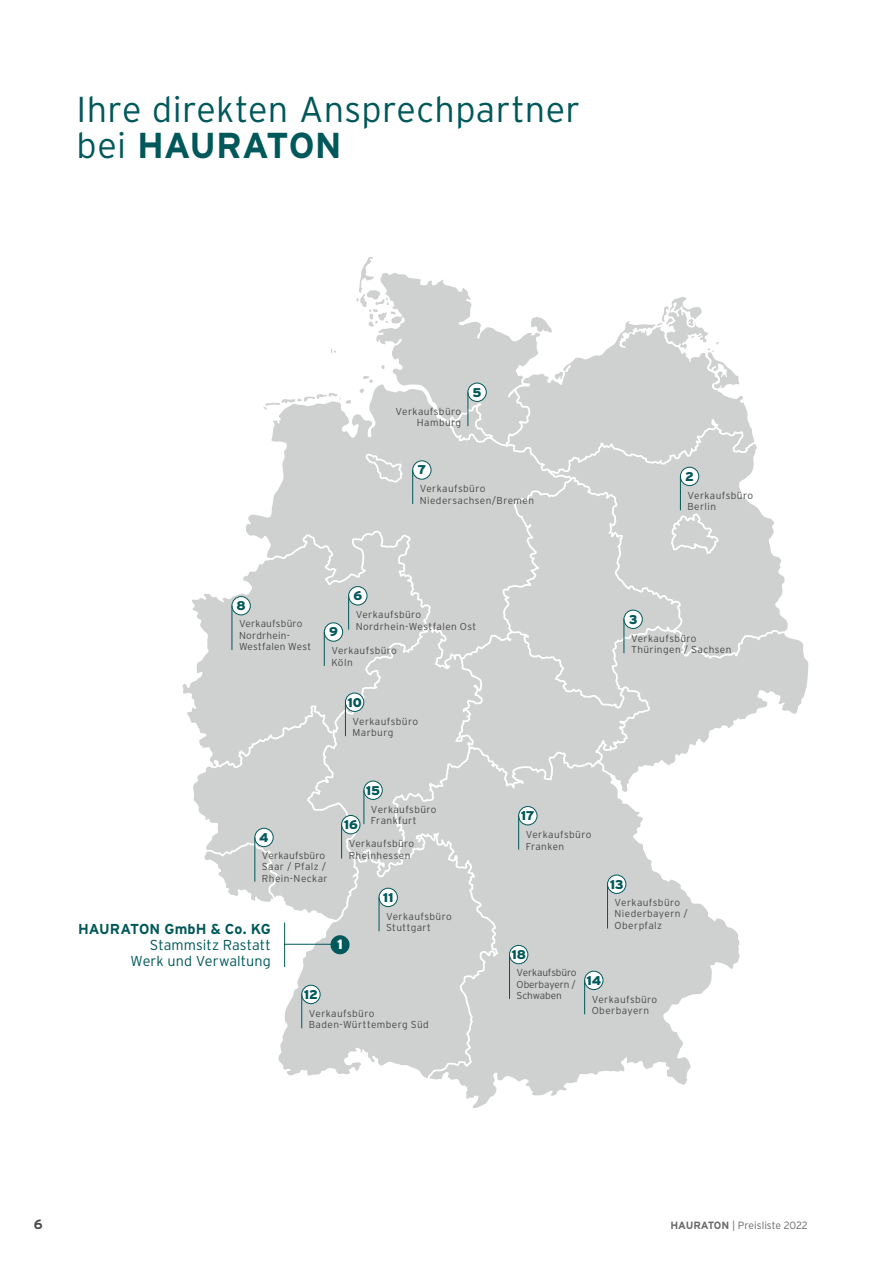
<style>
.page{position:relative;width:893px;height:1263px;background:#fff}
.page>*{position:absolute;margin:0;border:0;box-sizing:border-box;transform-origin:0 0}
.t1{font:300 36px/36px "Interstate";letter-spacing:.01em;color:#00585a}
.t2{font:300 14.4px/16.2px "Interstate";letter-spacing:.005em;color:#00585a;text-align:right}
.t3{font:700 14.4px "Interstate";letter-spacing:.005em;color:#00585a}
.t4{font:900 13.5px "Interstate";color:#fff}
.t5{font:700 13.5px "Interstate";color:#494948}
.t6{font:900 12.75px "Interstate";letter-spacing:-.015em;color:#00585a}
.t7{font:300 10.5px "Interstate";letter-spacing:-.005em;color:#6a6969}
.t8{font:300 10.05px/11.6px "Interstate";letter-spacing:.04em;color:#494948}
.t9{font:300 10.05px/11.6px "Interstate";letter-spacing:.02em;color:#494948}
.s1{font-weight:700}
</style>
<div class="page">
<svg style="left:278px;top:922px;width:112px;height:154px;fill:#cfd0d0"></svg>
<svg style="left:390px;top:922px;width:350px;height:186px;fill:#cfd0d0"></svg>
<svg style="left:191px;top:257px;width:618px;height:665px"></svg>
<div style="left:468px;top:383px;width:18px;height:18px;background:#fff;border-radius:50%"></div>
<div style="left:468px;top:383px;width:19px;height:19px;border:1px solid #00585a;border-radius:50%"></div>
<hr style="left:468px;top:392px;width:1px;height:34px;background:#00585a">
<div style="left:680px;top:467px;width:19px;height:19px;background:#fff;border-radius:50%"></div>
<div style="left:680px;top:467px;width:19px;height:19px;border:1px solid #00585a;border-radius:50%"></div>
<hr style="left:680px;top:476px;width:1px;height:34px;background:#00585a">
<div style="left:624px;top:610px;width:18px;height:18px;background:#fff;border-radius:50%"></div>
<div style="left:624px;top:610px;width:19px;height:19px;border:1px solid #00585a;border-radius:50%"></div>
<hr style="left:624px;top:619px;width:1px;height:34px;background:#00585a">
<div style="left:324px;top:623px;width:19px;height:18px;background:#fff;border-radius:50%"></div>
<div style="left:324px;top:622px;width:19px;height:19px;border:1px solid #00585a;border-radius:50%"></div>
<hr style="left:324px;top:632px;width:1px;height:34px;background:#00585a">
<div style="left:349px;top:587px;width:18px;height:18px;background:#fff;border-radius:50%"></div>
<div style="left:348px;top:586px;width:19px;height:19px;border:1px solid #00585a;border-radius:50%"></div>
<hr style="left:348px;top:596px;width:1px;height:34px;background:#00585a">
<div style="left:413px;top:461px;width:18px;height:18px;background:#fff;border-radius:50%"></div>
<div style="left:412px;top:460px;width:19px;height:19px;border:1px solid #00585a;border-radius:50%"></div>
<hr style="left:412px;top:470px;width:1px;height:34px;background:#00585a">
<div style="left:345px;top:693px;width:19px;height:18px;background:#fff;border-radius:50%"></div>
<div style="left:345px;top:693px;width:19px;height:19px;border:1px solid #00585a;border-radius:50%"></div>
<hr style="left:345px;top:702px;width:1px;height:34px;background:#00585a">
<div style="left:364px;top:781px;width:18px;height:18px;background:#fff;border-radius:50%"></div>
<div style="left:364px;top:781px;width:19px;height:19px;border:1px solid #00585a;border-radius:50%"></div>
<hr style="left:364px;top:790px;width:1px;height:34px;background:#00585a">
<div style="left:342px;top:815px;width:18px;height:19px;background:#fff;border-radius:50%"></div>
<div style="left:341px;top:815px;width:19px;height:19px;border:1px solid #00585a;border-radius:50%"></div>
<hr style="left:341px;top:825px;width:1px;height:33px;background:#00585a">
<div style="left:379px;top:888px;width:18px;height:18px;background:#fff;border-radius:50%"></div>
<div style="left:379px;top:888px;width:19px;height:19px;border:1px solid #00585a;border-radius:50%"></div>
<hr style="left:379px;top:897px;width:1px;height:34px;background:#00585a">
<div style="left:519px;top:806px;width:18px;height:19px;background:#fff;border-radius:50%"></div>
<div style="left:518px;top:806px;width:19px;height:19px;border:1px solid #00585a;border-radius:50%"></div>
<hr style="left:518px;top:816px;width:1px;height:34px;background:#00585a">
<div style="left:607px;top:875px;width:19px;height:18px;background:#fff;border-radius:50%"></div>
<div style="left:607px;top:875px;width:19px;height:19px;border:1px solid #00585a;border-radius:50%"></div>
<hr style="left:607px;top:884px;width:1px;height:44px;background:#00585a">
<div style="left:509px;top:945px;width:19px;height:19px;background:#fff;border-radius:50%"></div>
<div style="left:509px;top:945px;width:19px;height:19px;border:1px solid #00585a;border-radius:50%"></div>
<hr style="left:509px;top:954px;width:1px;height:45px;background:#00585a">
<div style="left:232px;top:596px;width:18px;height:19px;background:#fff;border-radius:50%"></div>
<div style="left:232px;top:596px;width:19px;height:19px;border:1px solid #00585a;border-radius:50%"></div>
<hr style="left:232px;top:606px;width:1px;height:44px;background:#00585a">
<div style="left:255px;top:828px;width:18px;height:19px;background:#fff;border-radius:50%"></div>
<div style="left:254px;top:828px;width:20px;height:19px;border:1px solid #00585a;border-radius:50%"></div>
<hr style="left:254px;top:837px;width:1px;height:45px;background:#00585a">
<div style="left:302px;top:985px;width:18px;height:19px;background:#fff;border-radius:50%"></div>
<div style="left:301px;top:985px;width:19px;height:19px;border:1px solid #00585a;border-radius:50%"></div>
<hr style="left:301px;top:994px;width:1px;height:34px;background:#00585a">
<div style="left:330px;top:935px;width:20px;height:19px;background:#00585a;border-radius:50%"></div>
<div style="left:585px;top:971px;width:18px;height:18px;background:#fff;border-radius:50%"></div>
<div style="left:584px;top:971px;width:19px;height:19px;border:1px solid #00585a;border-radius:50%"></div>
<hr style="left:584px;top:980px;width:1px;height:34px;background:#00585a">
<hr style="left:284px;top:922px;width:1px;height:45px;background:#00585a">
<hr style="left:284px;top:944px;width:47px;height:1px;background:#00585a">
<h1 class="t1" style="left:77px;top:91px;width:505px">Ihre direkten Ansprechpartner bei <span class="s1">HAURATON</span></h1>
<p class="t8" style="left:396px;top:405px;width:67px;text-align:right">Verkaufsbüro<br>Hamburg</p>
<p class="t6" style="left:473px;top:385px;width:11px">5</p>
<p class="t6" style="left:417px;top:463px;width:10px">7</p>
<p class="t8" style="left:420px;top:483px;width:116px">Verkaufsbüro<br>Niedersachsen/Bremen</p>
<p class="t6" style="left:685px;top:469px;width:10px">2</p>
<p class="t8" style="left:687px;top:489px;width:67px">Verkaufsbüro<br>Berlin</p>
<p class="t6" style="left:236px;top:598px;width:11px">8</p>
<p class="t9" style="left:239px;top:618px;width:74px">Verkaufsbüro<br>Nordrhein-<br>Westfalen West</p>
<p class="t6" style="left:329px;top:625px;width:10px">9</p>
<p class="t6" style="left:353px;top:588px;width:10px">6</p>
<p class="t8" style="left:356px;top:609px;width:122px">Verkaufsbüro<br>Nordrhein-Westfalen Ost</p>
<p class="t8" style="left:331px;top:645px;width:67px">Verkaufsbüro<br>Köln</p>
<p class="t6" style="left:347px;top:695px;width:16px">10</p>
<p class="t8" style="left:352px;top:715px;width:67px">Verkaufsbüro<br>Marburg</p>
<p class="t6" style="left:344px;top:817px;width:16px">16</p>
<p class="t6" style="left:366px;top:783px;width:16px">15</p>
<p class="t8" style="left:371px;top:803px;width:67px">Verkaufsbüro<br>Frankfurt</p>
<p class="t6" style="left:259px;top:830px;width:11px">4</p>
<p class="t8" style="left:262px;top:849px;width:67px">Verkaufsbüro<br>Saar / Pfalz /<br>Rhein-Neckar</p>
<p class="t8" style="left:349px;top:838px;width:67px">Verkaufsbüro<br>Rheinhessen</p>
<p class="t6" style="left:629px;top:612px;width:10px">3</p>
<p class="t8" style="left:631px;top:632px;width:102px">Verkaufsbüro<br>Thüringen / Sachsen</p>
<p class="t6" style="left:521px;top:808px;width:15px">17</p>
<p class="t8" style="left:526px;top:829px;width:67px">Verkaufsbüro<br>Franken</p>
<p class="t6" style="left:610px;top:877px;width:15px">13</p>
<h2 class="t3" style="left:78px;top:920px;width:194px">HAURATON GmbH &amp; Co. KG</h2>
<h2 class="t2" style="left:131px;top:936px;width:142px">Stammsitz Rastatt<br>Werk und Verwaltung</h2>
<p class="t6" style="left:383px;top:890px;width:12px">11</p>
<p class="t6" style="left:304px;top:987px;width:16px">12</p>
<h3 class="t4" style="left:337px;top:937px;width:7px">1</h3>
<p class="t8" style="left:386px;top:910px;width:67px">Verkaufsbüro<br>Stuttgart</p>
<p class="t8" style="left:309px;top:1007px;width:122px">Verkaufsbüro<br>Baden-Württemberg Süd</p>
<p class="t6" style="left:511px;top:947px;width:16px">18</p>
<p class="t8" style="left:517px;top:967px;width:62px;text-align:justify">Verkaufsbüro Oberbayern / Schwaben</p>
<p class="t8" style="left:615px;top:896px;width:75px">Verkaufsbüro<br>Niederbayern /<br>Oberpfalz</p>
<p class="t6" style="left:587px;top:973px;width:16px">14</p>
<p class="t8" style="left:592px;top:993px;width:67px">Verkaufsbüro<br>Oberbayern</p>
<h3 class="t5" style="left:34px;top:1217px;width:10px">6</h3>
<p class="t7" style="left:670px;top:1219px;width:139px"><span class="s1">HAURATON</span> | Preisliste 2022</p>
</div>
